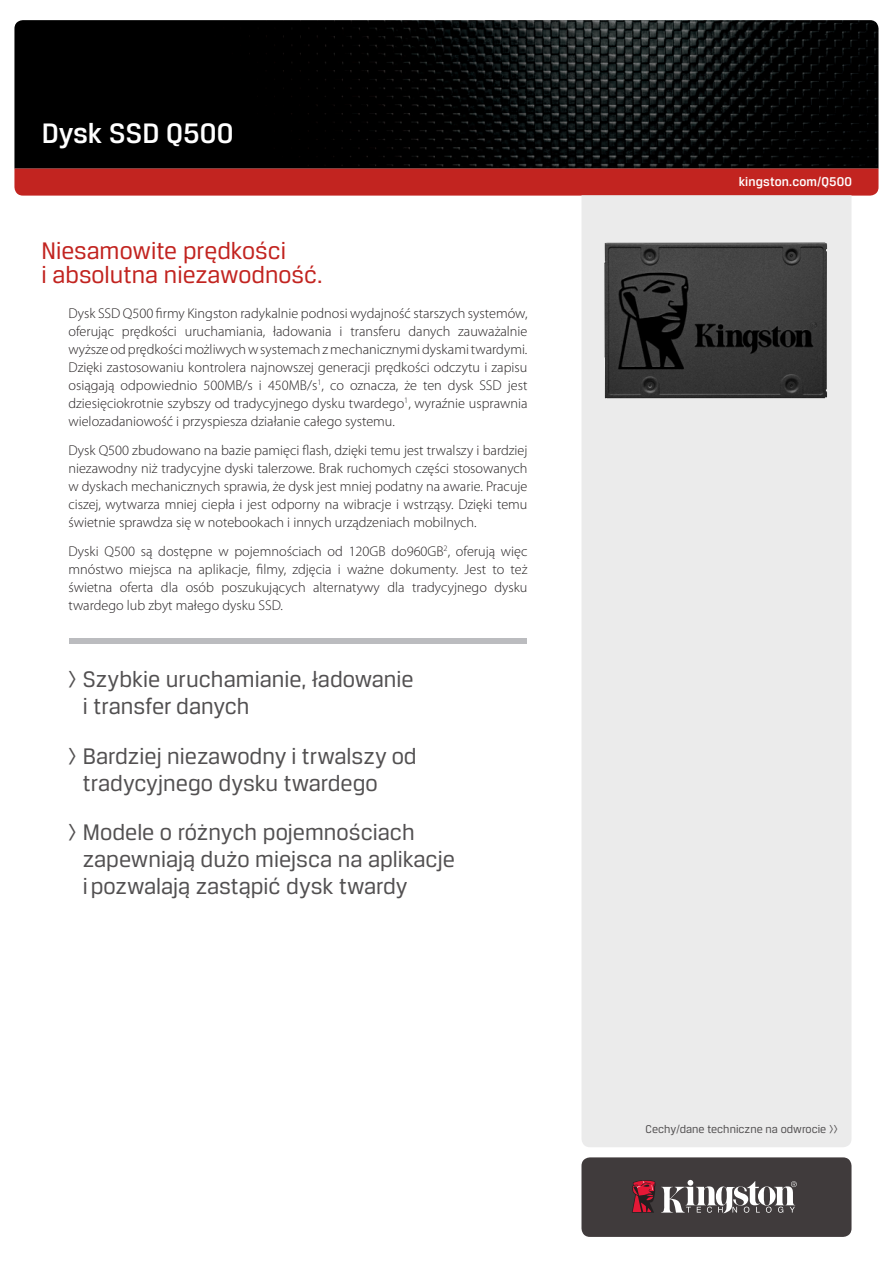
<style>
.page{position:relative;width:893px;height:1263px;background:#fff}
.page>*{position:absolute;margin:0;border:0;box-sizing:border-box;transform-origin:0 0}
.Product_Name_Header{font:500 30px "Breuer Text";color:#fff}
.Header_2nd_Line{font:25.5px/24px "Breuer Text";color:#c22420}
.Bullet_Points_Block{font:24px/27px "Breuer Text";color:#525051}
.Body_Copy{font:300 14.25px/18px "Myriad Pro";color:#231f20;text-align:justify}
.URL_Block{font:500 13.5px "Breuer Text";letter-spacing:.01em;color:#fff}
.More_Text{font:12px "Breuer Text";color:#525051}
</style>
<div class="page">
<img style="left:14px;top:20px;width:864px;height:149px">
<div style="left:14px;top:169px;width:864px;height:27px;background:#c22420"></div>
<div style="left:581px;top:195px;width:270px;height:952px;background:#ebebeb"></div>
<div style="left:581px;top:1157px;width:270px;height:80px;background:#403b3c;border-radius:9px"></div>
<svg style="left:632px;top:1180px;width:23px;height:33px"></svg>
<svg style="left:661px;top:1180px;width:136px;height:33px"></svg>
<img style="left:604px;top:242px;width:223px;height:156px">
<div style="left:69px;top:638px;width:457px;height:6px;background:#bbbcbf"></div>
<p class="Product_Name_Header" style="left:42px;top:117px;width:193px">Dysk SSD Q500</p>
<p class="Header_2nd_Line" style="left:41px;top:239px;width:283px">Niesamowite prędkości<br>i absolutna niezawodność.</p>
<p class="Body_Copy" style="left:68px;top:304px;width:461px">Dysk SSD Q500 firmy Kingston radykalnie podnosi wydajność starszych systemów, oferując prędkości uruchamiania, ładowania i transferu danych zauważalnie wyższe od prędkości możliwych w systemach z mechanicznymi dyskami twardymi.<br>Dzięki zastosowaniu kontrolera najnowszej generacji prędkości odczytu i zapisu osiągają odpowiednio 500MB/s i 450MB/s<sup>1</sup>, co oznacza, że ten dysk SSD jest dziesięciokrotnie szybszy od tradycyjnego dysku twardego<sup>1</sup>, wyraźnie usprawnia wielozadaniowość i przyspiesza działanie całego systemu.</p>
<p class="Body_Copy" style="left:68px;top:441px;width:461px">Dysk Q500 zbudowano na bazie pamięci flash, dzięki temu jest trwalszy i bardziej niezawodny niż tradycyjne dyski talerzowe. Brak ruchomych części stosowanych w dyskach mechanicznych sprawia, że dysk jest mniej podatny na awarie. Pracuje ciszej, wytwarza mniej ciepła i jest odporny na wibracje i wstrząsy. Dzięki temu świetnie sprawdza się w notebookach i innych urządzeniach mobilnych.</p>
<p class="Body_Copy" style="left:68px;top:542px;width:461px">Dyski Q500 są dostępne w pojemnościach od 120GB do960GB<sup>2</sup>, oferują więc mnóstwo miejsca na aplikacje, filmy, zdjęcia i ważne dokumenty. Jest to też świetna oferta dla osób poszukujących alternatywy dla tradycyjnego dysku twardego lub zbyt małego dysku SSD.</p>
<p class="Bullet_Points_Block" style="left:83px;top:666px;width:332px;text-indent:-15px">&gt; Szybkie uruchamianie, ładowanie i transfer danych</p>
<p class="Bullet_Points_Block" style="left:83px;top:742px;width:335px;text-indent:-15px">&gt; Bardziej niezawodny i trwalszy od tradycyjnego dysku twardego</p>
<p class="Bullet_Points_Block" style="left:83px;top:819px;width:373px;text-indent:-15px">&gt; Modele o różnych pojemnościach zapewniają dużo miejsca na aplikacje i pozwalają zastąpić dysk twardy</p>
<p class="URL_Block" style="left:739px;top:174px;width:115px">kingston.com/Q500</p>
<p class="More_Text" style="left:645px;top:1122px;width:194px">Cechy/dane techniczne na odwrocie &gt;&gt;</p>
</div>
